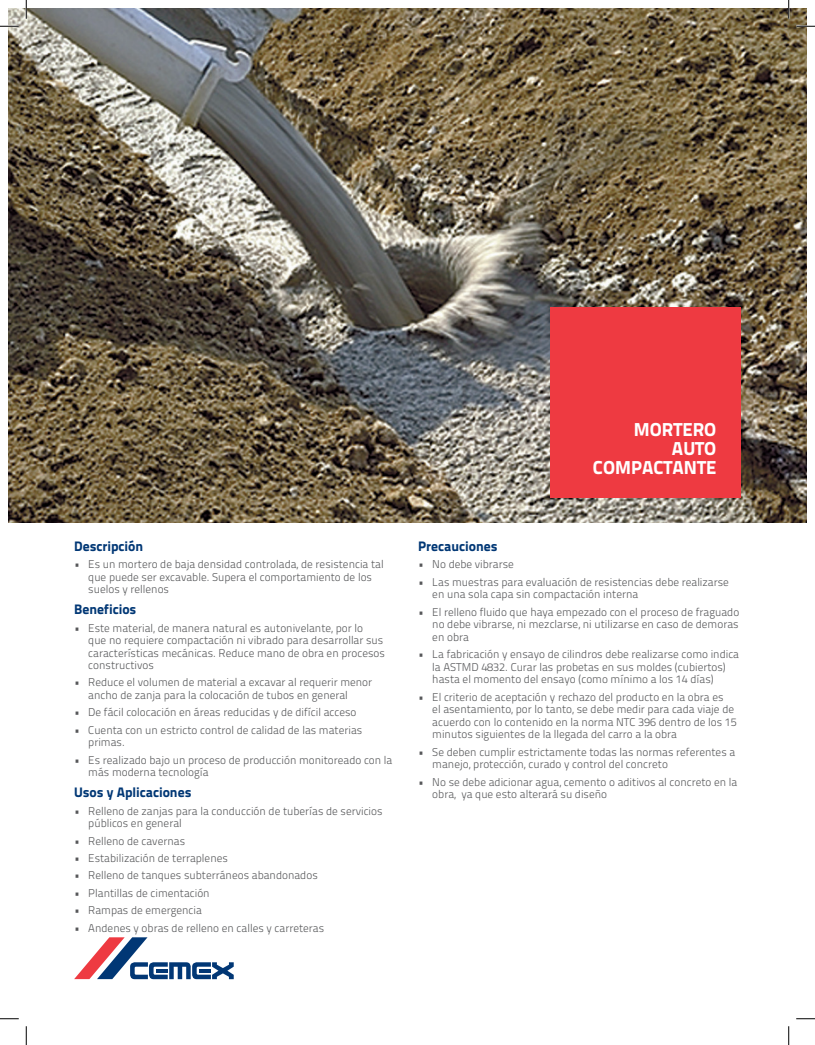
<style>
.page{position:relative;width:815px;height:1045px;background:#fff}
.page>*{position:absolute;margin:0;border:0;box-sizing:border-box;transform-origin:0 0}
.titulos{font:800 18.75px/18.8px "Titillium Text 22 L";color:#fff;text-align:right}
.text{font:800 13.75px "Titillium Text 22 L";color:#013775}
.bullets{font:300 11.25px/12.5px "Titillium Text 22 L";color:#57585a}
</style>
<div class="page">
<img style="left:9px;top:9px;width:797px;height:514px">
<div style="left:550px;top:307px;width:190px;height:191px;background:#ee3a41"></div>
<svg style="left:74px;top:937px;width:160px;height:42px"></svg>
<svg style="left:0;top:25px;width:19px;height:2px"></svg>
<svg style="left:796px;top:25px;width:18px;height:2px"></svg>
<svg style="left:0;top:1018px;width:19px;height:1px"></svg>
<svg style="left:796px;top:1018px;width:18px;height:1px"></svg>
<svg style="left:25px;top:0;width:2px;height:19px"></svg>
<svg style="left:25px;top:1026px;width:2px;height:19px"></svg>
<svg style="left:787px;top:0;width:2px;height:19px"></svg>
<svg style="left:788px;top:1026px;width:1px;height:19px"></svg>
<p class="text" style="left:74px;top:535px;width:71px">Descripción</p>
<p class="bullets" style="left:88px;top:557px;width:297px;text-indent:-14px">• Es un mortero de baja densidad controlada, de resistencia tal que puede ser excavable. Supera el comportamiento de los suelos y rellenos</p>
<p class="text" style="left:74px;top:598px;width:64px">Beneficios</p>
<p class="bullets" style="left:88px;top:621px;width:298px;text-indent:-14px">• Este material, de manera natural es autonivelante, por lo<br>que no requiere compactación ni vibrado para desarrollar sus características mecánicas. Reduce mano de obra en procesos constructivos</p>
<p class="bullets" style="left:88px;top:675px;width:285px;text-indent:-14px">• Reduce el volumen de material a excavar al requerir menor ancho de zanja para la colocación de tubos en general</p>
<p class="bullets" style="left:74px;top:705px;width:284px">• De fácil colocación en áreas reducidas y de difícil acceso</p>
<p class="bullets" style="left:88px;top:723px;width:275px;text-indent:-14px">• Cuenta con un estricto control de calidad de las materias primas.</p>
<p class="bullets" style="left:88px;top:753px;width:305px;text-indent:-14px">• Es realizado bajo un proceso de producción monitoreado con la más moderna tecnología</p>
<p class="text" style="left:74px;top:781px;width:119px">Usos y Aplicaciones</p>
<p class="bullets" style="left:88px;top:803px;width:296px;text-indent:-14px">• Relleno de zanjas para la conducción de tuberías de servicios públicos en general</p>
<p class="bullets" style="left:74px;top:833px;width:112px">• Relleno de cavernas</p>
<p class="bullets" style="left:74px;top:851px;width:155px">• Estabilización de terraplenes</p>
<p class="bullets" style="left:74px;top:868px;width:245px">• Relleno de tanques subterráneos abandonados</p>
<p class="bullets" style="left:74px;top:886px;width:137px">• Plantillas de cimentación</p>
<p class="bullets" style="left:74px;top:903px;width:129px">• Rampas de emergencia</p>
<p class="bullets" style="left:74px;top:921px;width:251px">• Andenes y obras de relleno en calles y carreteras</p>
<p class="titulos" style="left:592px;top:419px;width:125px">MORTERO<br>AUTO<br>COMPACTANTE</p>
<p class="text" style="left:418px;top:535px;width:81px">Precauciones</p>
<p class="bullets" style="left:418px;top:557px;width:97px">• No debe vibrarse</p>
<p class="bullets" style="left:432px;top:575px;width:298px;text-indent:-14px">• Las muestras para evaluación de resistencias debe realizarse en una sola capa sin compactación interna</p>
<p class="bullets" style="left:432px;top:605px;width:308px;text-align:justify;text-indent:-14px">• El relleno fluido que haya empezado con el proceso de fraguado no debe vibrarse, ni mezclarse, ni utilizarse en caso de demoras en obra</p>
<p class="bullets" style="left:432px;top:647px;width:308px;text-indent:-14px">• La fabricación y ensayo de cilindros debe realizarse como indica la ASTMD 4832. Curar las probetas en sus moldes (cubiertos) hasta el momento del ensayo (como mínimo a los 14 días)</p>
<p class="bullets" style="left:432px;top:690px;width:306px;text-indent:-14px">• El criterio de aceptación y rechazo del producto en la obra es<br>el asentamiento, por lo tanto, se debe medir para cada viaje de acuerdo con lo contenido en la norma NTC 396 dentro de los 15 minutos siguientes de la llegada del carro a la obra</p>
<p class="bullets" style="left:432px;top:745px;width:304px;text-indent:-14px">• Se deben cumplir estrictamente todas las normas referentes a manejo, protección, curado y control del concreto</p>
<p class="bullets" style="left:432px;top:775px;width:306px;text-indent:-14px">• No se debe adicionar agua, cemento o aditivos al concreto en la obra, ya que esto alterará su diseño</p>
</div>
